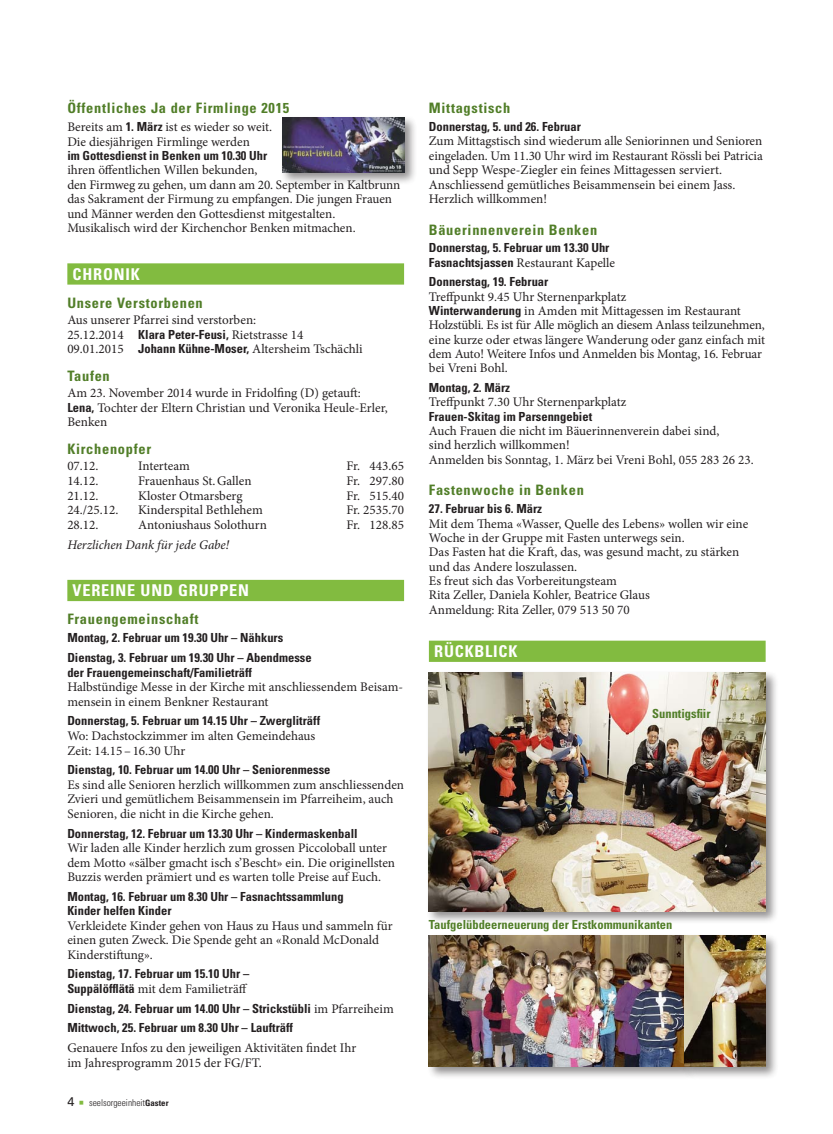
<style>
.page{position:relative;width:833px;height:1134px;background:#fff}
.page>*{position:absolute;margin:0;border:0;box-sizing:border-box;transform-origin:0 0}
.t1{font:700 condensed 16.25px "Univers LT Std";letter-spacing:.05em;color:#fff}
.t2{font:700 condensed 14.38px "Univers LT Std";letter-spacing:.05em;color:#517e28}
.t3{font:13.12px/14.4px "Minion Pro";color:#231f20}
.t4{font:italic 13.12px "Minion Pro";letter-spacing:-.005em;color:#231f20}
.t5{font:700 condensed 12.5px/19.9px "Univers LT Std";color:#231f20}
.t6{font:700 condensed 12.5px "Univers LT Std";color:#517e28}
.t7{font:300 condensed 9.38px "Univers LT Std";color:#231f20}
.s1{font-family:"Univers LT Std";font-weight:700;font-stretch:condensed;font-size:12.5px}
.s2{font-family:"Minion Pro";font-weight:400;font-stretch:normal;font-size:13.12px}
.s3{font-weight:400;font-stretch:normal;font-size:12.5px}
.s4{font-family:"Minion Pro";font-weight:400;font-stretch:normal;font-size:13.12px;color:#82bb40}
.s5{font-weight:700;font-size:8.75px}
</style>
<div class="page">
<div style="left:426px;top:670px;width:352px;height:254px;background:#231f20;opacity:.5"></div>
<img style="left:429px;top:672px;width:336px;height:239px">
<div style="left:280px;top:114px;width:137px;height:72px;background:#231f20;opacity:.5"></div>
<img style="left:283px;top:117px;width:121px;height:55px">
<div style="left:429px;top:641px;width:336px;height:21px;background:#82bb40"></div>
<div style="left:67px;top:263px;width:337px;height:22px;background:#82bb40"></div>
<div style="left:67px;top:580px;width:337px;height:21px;background:#82bb40"></div>
<div style="left:426px;top:933px;width:271px;height:147px;background:#231f20;opacity:.5"></div>
<img style="left:429px;top:935px;width:253px;height:132px">
<div style="left:682px;top:933px;width:97px;height:147px;background:#231f20;opacity:.5"></div>
<p class="t2" style="left:67px;top:99px;width:223px">Öffentliches Ja der Firmlinge 2015</p>
<p class="t3" style="left:67px;top:120px;width:206px">Bereits am <span class="s1">1. März</span> ist es wieder so weit.<br>Die diesjährigen Firmlinge werden</p>
<p class="t5" style="left:67px;top:146px;width:201px">im Gottesdienst in Benken um 10.30 Uhr</p>
<p class="t3" style="left:67px;top:163px;width:335px">ihren öffentlichen Willen bekunden,<br>den Firmweg zu gehen, um dann am 20. September in Kaltbrunn das Sakrament der Firmung zu empfangen. Die jungen Frauen und Männer werden den Gottesdienst mitgestalten.<br>Musikalisch wird der Kirchenchor Benken mitmachen.</p>
<p class="t1" style="left:73px;top:264px;width:68px">CHRONIK</p>
<p class="t2" style="left:67px;top:294px;width:137px">Unsere Verstorbenen</p>
<p class="t3" style="left:67px;top:313px;width:297px">Aus unserer Pfarrei sind verstorben:<br>25.12.2014 <span class="s1">Klara Peter-Feusi,</span> Rietstrasse 14<br>09.01.2015 <span class="s1">Johann Kühne-Moser,</span> Altersheim Tschächli</p>
<p class="t2" style="left:67px;top:367px;width:44px">Taufen</p>
<p class="t3" style="left:67px;top:386px;width:322px">Am 23. November 2014 wurde in Fridolfing (D) getauft:<br><span class="s1">Lena,</span> Tochter der Eltern Christian und Veronika Heule-Erler,<br>Benken</p>
<p class="t2" style="left:67px;top:440px;width:85px">Kirchenopfer</p>
<p class="t3" style="left:67px;top:459px;width:33px">07.12.</p>
<p class="t3" style="left:138px;top:459px;width:53px">Interteam</p>
<p class="t3" style="left:346px;top:459px;width:59px">Fr. 443.65</p>
<p class="t3" style="left:67px;top:474px;width:33px">14.12.</p>
<p class="t3" style="left:138px;top:474px;width:115px">Frauenhaus St.Gallen</p>
<p class="t3" style="left:346px;top:474px;width:59px">Fr. 297.80</p>
<p class="t3" style="left:67px;top:488px;width:33px">21.12.</p>
<p class="t3" style="left:138px;top:488px;width:106px">Kloster Otmarsberg</p>
<p class="t3" style="left:346px;top:488px;width:59px">Fr. 515.40</p>
<p class="t3" style="left:67px;top:503px;width:53px">24./25.12.</p>
<p class="t3" style="left:138px;top:503px;width:126px">Kinderspital Bethlehem</p>
<p class="t3" style="left:346px;top:503px;width:59px">Fr. 2535.70</p>
<p class="t3" style="left:67px;top:517px;width:33px">28.12.</p>
<p class="t3" style="left:138px;top:517px;width:130px">Antoniushaus Solothurn</p>
<p class="t3" style="left:346px;top:517px;width:59px">Fr. 128.85</p>
<p class="t4" style="left:67px;top:535px;width:163px">Herzlichen Dank für jede Gabe!</p>
<p class="t1" style="left:73px;top:580px;width:178px">VEREINE UND GRUPPEN</p>
<p class="t2" style="left:67px;top:610px;width:133px">Frauengemeinschaft</p>
<p class="t5" style="left:67px;top:628px;width:246px">Montag, 2. Februar um 19.30 Uhr – Nähkurs<br>Dienstag, 3. Februar um 19.30 Uhr – Abendmesse</p>
<p class="t5" style="left:67px;top:662px;width:186px">der Frauengemeinschaft/Familieträff</p>
<p class="t3" style="left:67px;top:680px;width:337px">Halbstündige Messe in der Kirche mit anschliessendem Beisam&shy;mensein in einem Benkner Restaurant</p>
<p class="t5" style="left:67px;top:711px;width:254px">Donnerstag, 5. Februar um 14.15 Uhr – Zwergliträff</p>
<p class="t3" style="left:67px;top:729px;width:249px">Wo: Dachstockzimmer im alten Gemeindehaus<br>Zeit: 14.15–16.30 Uhr</p>
<p class="t5" style="left:67px;top:760px;width:265px">Dienstag, 10. Februar um 14.00 Uhr – Seniorenmesse</p>
<p class="t3" style="left:67px;top:778px;width:338px">Es sind alle Senioren herzlich willkommen zum anschliessenden<br>Zvieri und gemütlichem Beisammensein im Pfarreiheim, auch<br>Senioren, die nicht in die Kirche gehen.</p>
<p class="t5" style="left:67px;top:823px;width:292px">Donnerstag, 12. Februar um 13.30 Uhr – Kindermaskenball</p>
<p class="t3" style="left:67px;top:841px;width:329px">Wir laden alle Kinder herzlich zum grossen Piccoloball unter dem Motto «sälber gmacht isch s’Bescht» ein. Die originellsten<br>Buzzis werden prämiert und es warten tolle Preise auf Euch.</p>
<p class="t5" style="left:67px;top:889px;width:278px;line-height:14.4px">Montag, 16. Februar um 8.30 Uhr – Fasnachtssammlung<br>Kinder helfen Kinder</p>
<p class="t3" style="left:67px;top:918px;width:327px">Verkleidete Kinder gehen von Haus zu Haus und sammeln für einen guten Zweck. Die Spende geht an «Ronald McDonald<br>Kinderstiftung».</p>
<p class="t5" style="left:67px;top:964px;width:183px">Dienstag, 17. Februar um 15.10 Uhr –</p>
<p class="t3" style="left:67px;top:981px;width:181px"><span class="s1">Suppälöfflätä</span> mit dem Familieträff</p>
<p class="t5" style="left:67px;top:998px;width:328px">Dienstag, 24. Februar um 14.00 Uhr – Strickstübli <span class="s2">im Pfarreiheim<br></span>Mittwoch, 25. Februar um 8.30 Uhr – Laufträff</p>
<p class="t3" style="left:67px;top:1041px;width:290px">Genauere Infos zu den jeweiligen Aktivitäten findet Ihr im Jahresprogramm 2015 der FG/FT.</p>
<p class="t7" style="left:67px;top:1097px;width:103px"><span class="s3">4</span> <span class="s4">■</span> seelsorgeeinheit<span class="s5">Gaster</span></p>
<p class="t2" style="left:429px;top:99px;width:83px">Mittagstisch</p>
<p class="t5" style="left:429px;top:117px;width:154px">Donnerstag, 5. und 26. Februar</p>
<p class="t3" style="left:429px;top:134px;width:335px">Zum Mittagstisch sind wiederum alle Seniorinnen und Senioren eingeladen. Um 11.30 Uhr wird im Restaurant Rössli bei Patricia und Sepp Wespe-Ziegler ein feines Mittagessen serviert.<br>Anschliessend gemütliches Beisammensein bei einem Jass.<br>Herzlich willkommen!</p>
<p class="t2" style="left:429px;top:221px;width:170px">Bäuerinnenverein Benken</p>
<p class="t5" style="left:429px;top:238px;width:182px">Donnerstag, 5. Februar um 13.30 Uhr</p>
<p class="t3" style="left:429px;top:255px;width:188px"><span class="s1">Fasnachtsjassen</span> Restaurant Kapelle</p>
<p class="t5" style="left:429px;top:272px;width:121px">Donnerstag, 19. Februar</p>
<p class="t3" style="left:429px;top:289px;width:338px">Treffpunkt 9.45 Uhr Sternenparkplatz<br><span class="s1">Winterwanderung</span> in Amden mit Mittagessen im Restaurant Holzstübli. Es ist für Alle möglich an diesem Anlass teilzunehmen, eine kurze oder etwas längere Wanderung oder ganz einfach mit dem Auto! Weitere Infos und Anmelden bis Montag, 16. Februar bei Vreni Bohl.</p>
<p class="t5" style="left:429px;top:377px;width:83px">Montag, 2. März</p>
<p class="t3" style="left:429px;top:395px;width:199px">Treffpunkt 7.30 Uhr Sternenparkplatz</p>
<p class="t5" style="left:429px;top:406px;width:165px">Frauen-Skitag im Parsenngebiet</p>
<p class="t3" style="left:429px;top:424px;width:326px">Auch Frauen die nicht im Bäuerinnenverein dabei sind,<br>sind herzlich willkommen!<br>Anmelden bis Sonntag, 1. März bei Vreni Bohl, 055 283 26 23.</p>
<p class="t2" style="left:429px;top:481px;width:156px">Fastenwoche in Benken</p>
<p class="t5" style="left:429px;top:499px;width:115px">27. Februar bis 6. März</p>
<p class="t3" style="left:429px;top:516px;width:321px">Mit dem Thema «Wasser, Quelle des Lebens» wollen wir eine Woche in der Gruppe mit Fasten unterwegs sein.<br>Das Fasten hat die Kraft, das, was gesund macht, zu stärken und das Andere loszulassen.<br>Es freut sich das Vorbereitungsteam<br>Rita Zeller, Daniela Kohler, Beatrice Glaus<br>Anmeldung: Rita Zeller, 079 513 50 70</p>
<p class="t1" style="left:434px;top:641px;width:84px">RÜCKBLICK</p>
<p class="t6" style="left:652px;top:706px;width:60px">Sunntigsfiir</p>
<p class="t6" style="left:429px;top:917px;width:245px">Taufgelübdeerneuerung der Erstkommunikanten</p>
</div>
